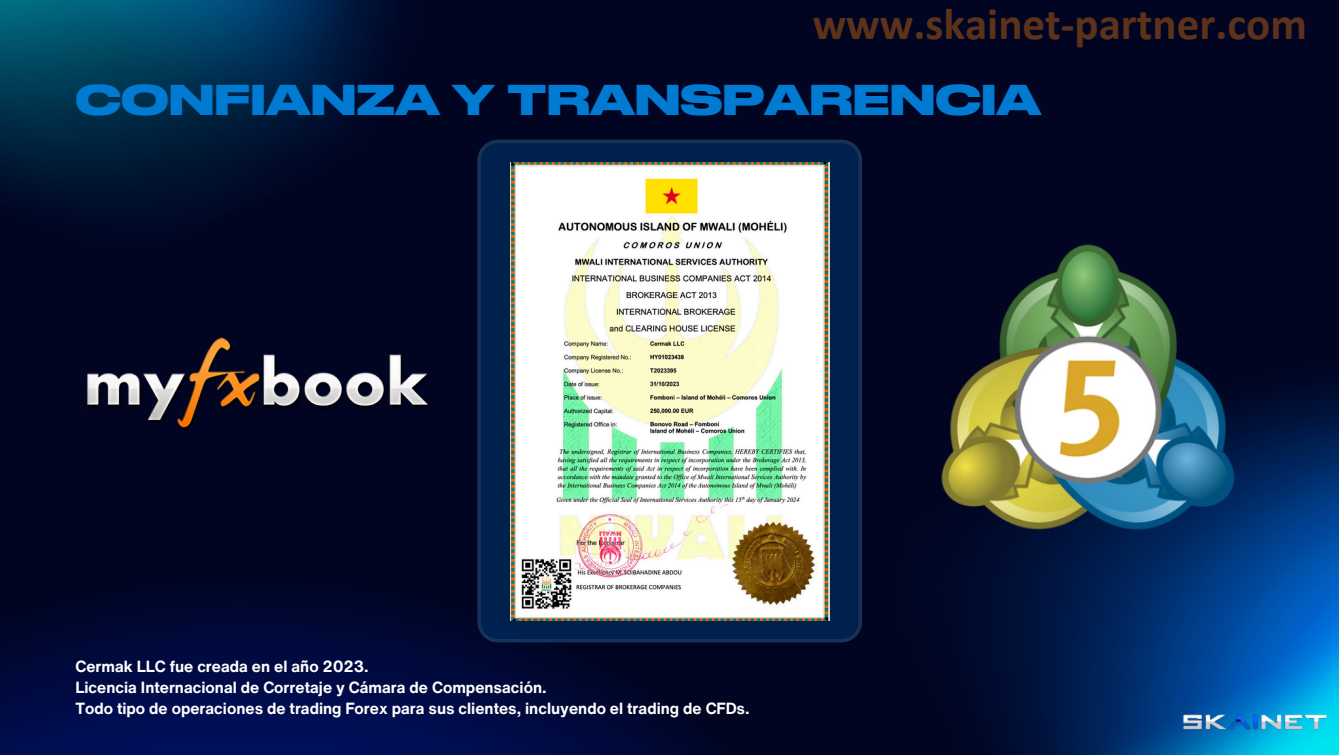
<style>
.page{position:relative;width:1339px;height:755px;background:#fff}
.page>*{position:absolute;margin:0;border:0;box-sizing:border-box;transform-origin:0 0}
.t1{font:700 45px "Calibri";color:rgb(230 118 16/.4)}
.t2{font:700 40.5px "Druk Wide Cyr";color:#017ad2}
.t3{font:700 15.75px "Helvetica Now Text";color:#fff}
</style>
<div class="page">
<div style="left:0;top:0;width:1338px;height:754px;background:#010522"></div>
<img style="left:0;top:0;width:523px;height:202px">
<img style="left:684px;top:139px;width:654px;height:615px">
<img style="left:0;top:269px;width:881px;height:485px">
<img style="left:1179px;top:701px;width:148px;height:34px">
<svg style="left:477px;top:140px;width:384px;height:502px;background:#05234e"></svg>
<img style="left:510px;top:162px;width:319px;height:458px">
<img style="left:921px;top:225px;width:332px;height:332px">
<img style="left:0;top:265px;width:503px;height:223px">
<h1 class="t1" style="left:812px;top:6px;width:496px">www.skainet-partner.com</h1>
<p class="t2" style="left:75px;top:74px;width:967px">CONFIANZA Y TRANSPARENCIA</p>
<p class="t3" style="left:75px;top:654px;width:295px">Cermak LLC fue creada en el año 2023.</p>
<p class="t3" style="left:75px;top:675px;width:472px">Licencia Internacional de Corretaje y Cámara de Compensación.</p>
<p class="t3" style="left:75px;top:696px;width:675px">Todo tipo de operaciones de trading Forex para sus clientes, incluyendo el trading de CFDs.</p>
</div>
